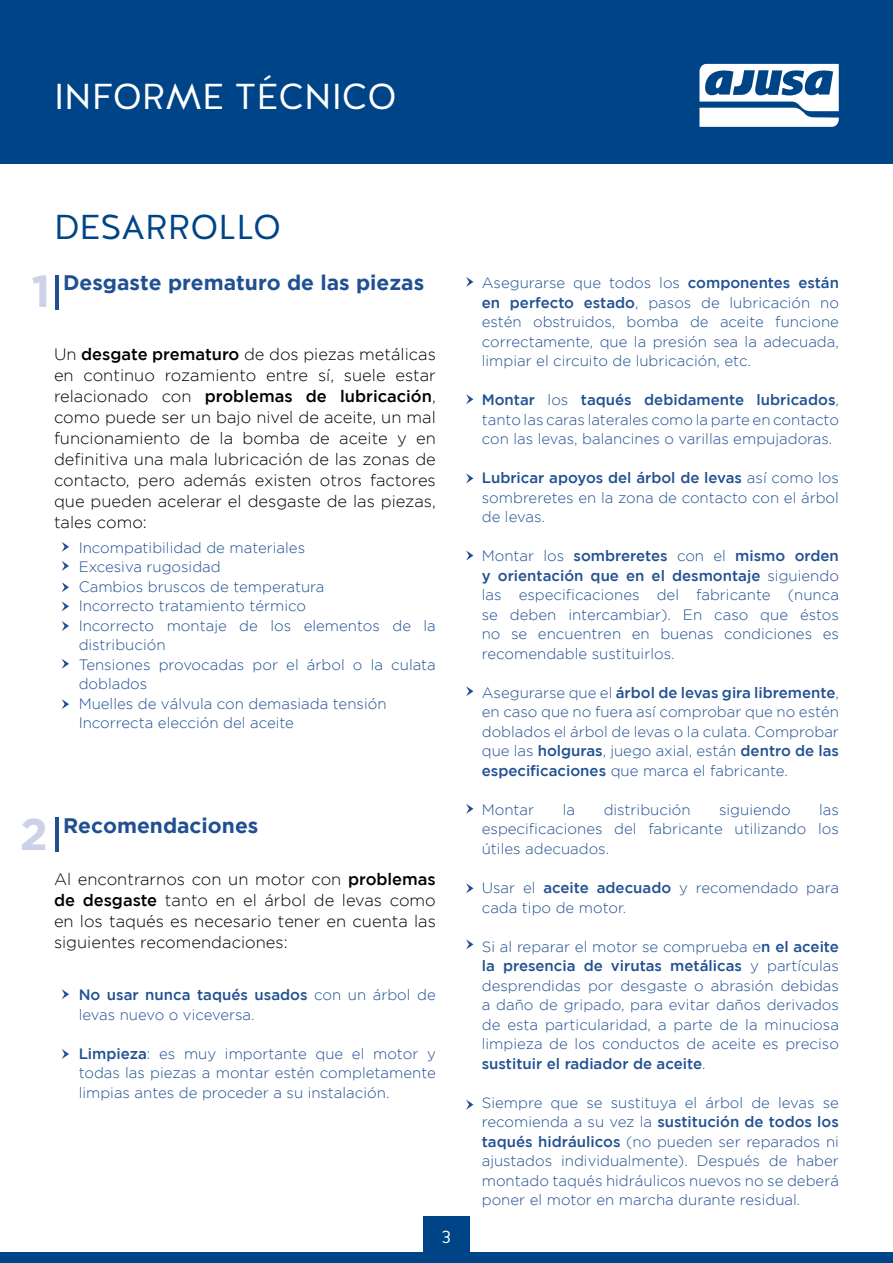
<style>
.page{position:relative;width:893px;height:1263px;background:#fff}
.page>*{position:absolute;margin:0;border:0;box-sizing:border-box;transform-origin:0 0}
.t1{font:700 45px "Gotham";color:#cdd1e7}
.t2{font:36px "Halis GR";color:#fff}
.t3{font:34.5px "Halis GR";color:#048}
.t4{font:700 21px "Gotham";color:#205092}
.t5{font:18px "Halis GR";color:#fff}
.t6{font:300 16.5px/21px "Gotham";color:#000;text-align:justify}
.t7{font:300 15px/19.5px "Gotham";color:#205092;text-align:justify}
.s1{font-weight:500}
</style>
<div class="page">
<div style="left:0;top:0;width:893px;height:163px;background:#048"></div>
<svg style="left:699px;top:64px;width:140px;height:63px"></svg>
<div style="left:0;top:1252px;width:893px;height:11px;background:#048"></div>
<div style="left:423px;top:1216px;width:47px;height:46px;background:#048"></div>
<hr style="left:55px;top:275px;width:4px;height:35px;background:#205092">
<hr style="left:55px;top:817px;width:4px;height:35px;background:#205092">
<svg style="left:62px;top:542px;width:7px;height:10px"></svg>
<svg style="left:466px;top:277px;width:7px;height:10px"></svg>
<svg style="left:466px;top:394px;width:7px;height:10px"></svg>
<svg style="left:466px;top:473px;width:7px;height:10px"></svg>
<svg style="left:466px;top:550px;width:7px;height:11px"></svg>
<svg style="left:466px;top:686px;width:7px;height:10px"></svg>
<svg style="left:466px;top:804px;width:7px;height:10px"></svg>
<svg style="left:466px;top:883px;width:7px;height:10px"></svg>
<svg style="left:466px;top:939px;width:7px;height:10px"></svg>
<svg style="left:466px;top:1099px;width:7px;height:11px"></svg>
<svg style="left:62px;top:561px;width:7px;height:10px"></svg>
<svg style="left:62px;top:582px;width:7px;height:10px"></svg>
<svg style="left:62px;top:601px;width:7px;height:10px"></svg>
<svg style="left:62px;top:621px;width:7px;height:10px"></svg>
<svg style="left:62px;top:659px;width:7px;height:10px"></svg>
<svg style="left:62px;top:699px;width:7px;height:10px"></svg>
<svg style="left:62px;top:989px;width:7px;height:10px"></svg>
<svg style="left:62px;top:1049px;width:7px;height:10px"></svg>
<h2 class="t2" style="left:54px;top:73px;width:344px">INFORME TÉCNICO</h2>
<h3 class="t3" style="left:54px;top:204px;width:229px">DESARROLLO</h3>
<h1 class="t1" style="left:31px;top:265px;width:20px">1</h1>
<h3 class="t4" style="left:63px;top:270px;width:363px">Desgaste prematuro de las piezas</h3>
<p class="t6" style="left:54px;top:343px;width:383px">Un <span class="s1">desgate prematuro</span> de dos piezas metálicas en continuo rozamiento entre sí, suele estar relacionado con <span class="s1">problemas de lubricación</span>, como puede ser un bajo nivel de aceite, un mal funcionamiento de la bomba de aceite y en definitiva una mala lubricación de las zonas de contacto, pero además existen otros factores que pueden acelerar el desgaste de las piezas, tales como:</p>
<p class="t7" style="left:79px;top:537px;width:359px;text-align:left">Incompatibilidad de materiales<br>Excesiva rugosidad<br>Cambios bruscos de temperatura<br>Incorrecto tratamiento térmico<br>Incorrecto montaje de los elementos de la distribución<br>Tensiones provocadas por el árbol o la culata doblados<br>Muelles de válvula con demasiada tensión<br>Incorrecta elección del aceite</p>
<h1 class="t1" style="left:20px;top:808px;width:30px">2</h1>
<h3 class="t4" style="left:63px;top:813px;width:197px">Recomendaciones</h3>
<p class="t6" style="left:54px;top:868px;width:383px">Al encontrarnos con un motor con <span class="s1">problemas de desgaste</span> tanto en el árbol de levas como en los taqués es necesario tener en cuenta las siguientes recomendaciones:</p>
<p class="t7" style="left:79px;top:985px;width:359px"><span class="s1">No usar nunca taqués usados</span> con un árbol de levas nuevo o viceversa.</p>
<p class="t7" style="left:79px;top:1043px;width:359px"><span class="s1">Limpieza</span>: es muy importante que el motor y todas las piezas a montar estén completamente limpias antes de proceder a su instalación.</p>
<p class="t5" style="left:442px;top:1225px;width:11px">3</p>
<p class="t7" style="left:482px;top:273px;width:359px">Asegurarse que todos los <span class="s1">componentes están en perfecto estado</span>, pasos de lubricación no estén obstruidos, bomba de aceite funcione correctamente, que la presión sea la adecuada, limpiar el circuito de lubricación, etc.</p>
<p class="t7" style="left:482px;top:390px;width:359px"><span class="s1">Montar</span> los <span class="s1">taqués debidamente lubricados</span>, tanto las caras laterales como la parte en contacto con las levas, balancines o varillas empujadoras.</p>
<p class="t7" style="left:482px;top:468px;width:359px"><span class="s1">Lubricar apoyos del árbol de levas</span> así como los sombreretes en la zona de contacto con el árbol de levas.</p>
<p class="t7" style="left:482px;top:546px;width:359px">Montar los <span class="s1">sombreretes</span> con el <span class="s1">mismo orden y orientación que en el desmontaje</span> siguiendo las especificaciones del fabricante (nunca se deben intercambiar). En caso que éstos no se encuentren en buenas condiciones es recomendable sustituirlos.</p>
<p class="t7" style="left:482px;top:683px;width:359px">Asegurarse que el <span class="s1">árbol de levas gira libremente</span>, en caso que no fuera así comprobar que no estén doblados el árbol de levas o la culata. Comprobar que las <span class="s1">holguras</span>, juego axial, están <span class="s1">dentro de las especificaciones</span> que marca el fabricante.</p>
<p class="t7" style="left:482px;top:800px;width:54px">Montar</p>
<p class="t7" style="left:563px;top:800px;width:14px">la</p>
<p class="t7" style="left:604px;top:800px;width:88px">distribución</p>
<p class="t7" style="left:719px;top:800px;width:73px">siguiendo</p>
<p class="t7" style="left:482px;top:800px;width:359px;text-indent:337px">las especificaciones del fabricante utilizando los útiles adecuados.</p>
<p class="t7" style="left:482px;top:878px;width:359px">Usar el <span class="s1">aceite adecuado</span> y recomendado para cada tipo de motor.</p>
<p class="t7" style="left:482px;top:936px;width:359px">Si al reparar el motor se comprueba e<span class="s1">n el aceite la presencia de virutas metálicas</span> y partículas desprendidas por desgaste o abrasión debidas a daño de gripado, para evitar daños derivados de esta particularidad, a parte de la minuciosa limpieza de los conductos de aceite es preciso <span class="s1">sustituir el radiador de aceite</span>.</p>
<p class="t7" style="left:482px;top:1092px;width:359px">Siempre que se sustituya el árbol de levas se recomienda a su vez la <span class="s1">sustitución de todos los taqués hidráulicos</span> (no pueden ser reparados ni ajustados individualmente). Después de haber montado taqués hidráulicos nuevos no se deberá poner el motor en marcha durante residual.</p>
</div>
